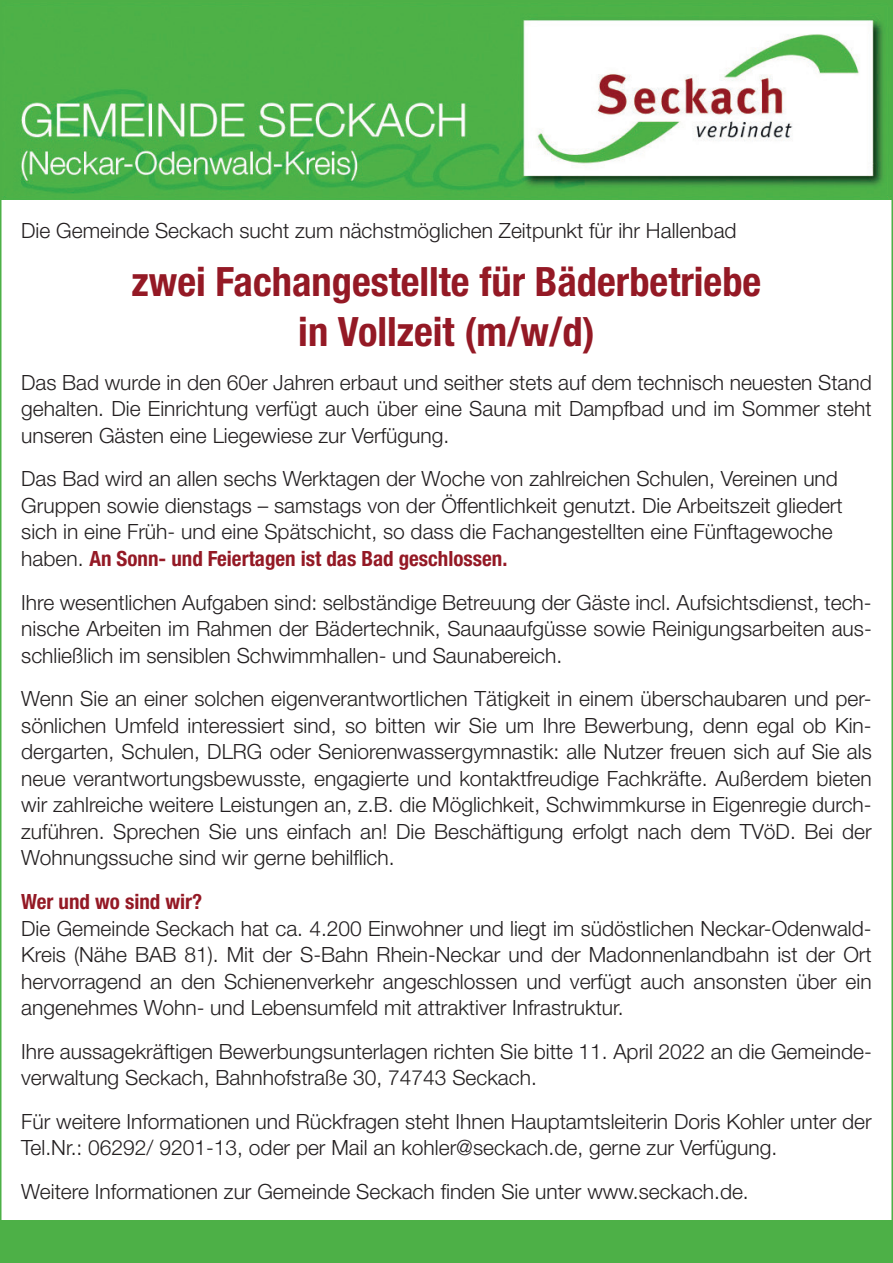
<style>
.page{position:relative;width:893px;height:1263px;background:#fff}
.page>*{position:absolute;margin:0;border:0;box-sizing:border-box;transform-origin:0 0}
.t1{font:700 condensed 40.5px/49.9px "Helvetica Neue";color:#941925;text-align:center}
.t2{font:300 21px/26.5px "Helvetica Neue";color:#231f20;text-align:justify}
.t3{font:700 condensed 21px "Helvetica Neue";color:#941925}
.s1{font-weight:700;font-stretch:condensed;color:#941925}
</style>
<div class="page">
<img style="left:3px;top:3px;width:887px;height:197px">
<div style="left:0;top:1220px;width:893px;height:43px;background:#4db047"></div>
<p class="t2" style="left:21px;top:216px;width:717px">Die Gemeinde Seckach sucht zum nächstmöglichen Zeitpunkt für ihr Hallenbad</p>
<h1 class="t1" style="left:132px;top:256px;width:631px">zwei Fachangestellte für Bäderbetriebe in Vollzeit (m/w/d)</h1>
<p class="t2" style="left:21px;top:368px;width:852px">Das Bad wurde in den 60er Jahren erbaut und seither stets auf dem technisch neuesten Stand gehalten. Die Einrichtung verfügt auch über eine Sauna mit Dampfbad und im Sommer steht unseren Gästen eine Liegewiese zur Verfügung.</p>
<p class="t2" style="left:21px;top:465px;width:823px;text-align:left">Das Bad wird an allen sechs Werktagen der Woche von zahlreichen Schulen, Vereinen und Gruppen sowie dienstags – samstags von der Öffentlichkeit genutzt. Die Arbeitszeit gliedert sich in eine Früh- und eine Spätschicht, so dass die Fachangestellten eine Fünftagewoche haben. <span class="s1">An Sonn- und Feiertagen ist das Bad geschlossen.</span></p>
<p class="t2" style="left:21px;top:588px;width:852px">Ihre wesentlichen Aufgaben sind: selbständige Betreuung der Gäste incl. Aufsichtsdienst, tech&shy;nische Arbeiten im Rahmen der Bädertechnik, Saunaaufgüsse sowie Reinigungsarbeiten aus&shy;schließlich im sensiblen Schwimmhallen- und Saunabereich.</p>
<p class="t2" style="left:21px;top:685px;width:852px">Wenn Sie an einer solchen eigenverantwortlichen Tätigkeit in einem überschaubaren und per&shy;sönlichen Umfeld interessiert sind, so bitten wir Sie um Ihre Bewerbung, denn egal ob Kin&shy;dergarten, Schulen, DLRG oder Seniorenwassergymnastik: alle Nutzer freuen sich auf Sie als neue verantwortungsbewusste, engagierte und kontaktfreudige Fachkräfte. Außerdem bieten wir zahlreiche weitere Leistungen an, z.B. die Möglichkeit, Schwimmkurse in Eigenregie durch&shy;zuführen. Sprechen Sie uns einfach an! Die Beschäftigung erfolgt nach dem TVöD. Bei der Wohnungssuche sind wir gerne behilflich.</p>
<p class="t3" style="left:21px;top:889px;width:183px">Wer und wo sind wir?</p>
<p class="t2" style="left:21px;top:914px;width:852px">Die Gemeinde Seckach hat ca. 4.200 Einwohner und liegt im südöstlichen Neckar-Odenwald-Kreis (Nähe BAB 81). Mit der S-Bahn Rhein-Neckar und der Madonnenlandbahn ist der Ort hervorragend an den Schienenverkehr angeschlossen und verfügt auch ansonsten über ein angenehmes Wohn- und Lebensumfeld mit attraktiver Infrastruktur.</p>
<p class="t2" style="left:21px;top:1037px;width:852px">Ihre aussagekräftigen Bewerbungsunterlagen richten Sie bitte 11. April 2022 an die Gemeinde&shy;verwaltung Seckach, Bahnhofstraße 30, 74743 Seckach.</p>
<p class="t2" style="left:21px;top:1108px;width:852px">Für weitere Informationen und Rückfragen steht Ihnen Hauptamtsleiterin Doris Kohler unter der<br>Tel.Nr.: 06292/ 9201-13, oder per Mail an kohler@seckach.de, gerne zur Verfügung.</p>
<p class="t2" style="left:21px;top:1178px;width:729px">Weitere Informationen zur Gemeinde Seckach finden Sie unter www.seckach.de.</p>
</div>
